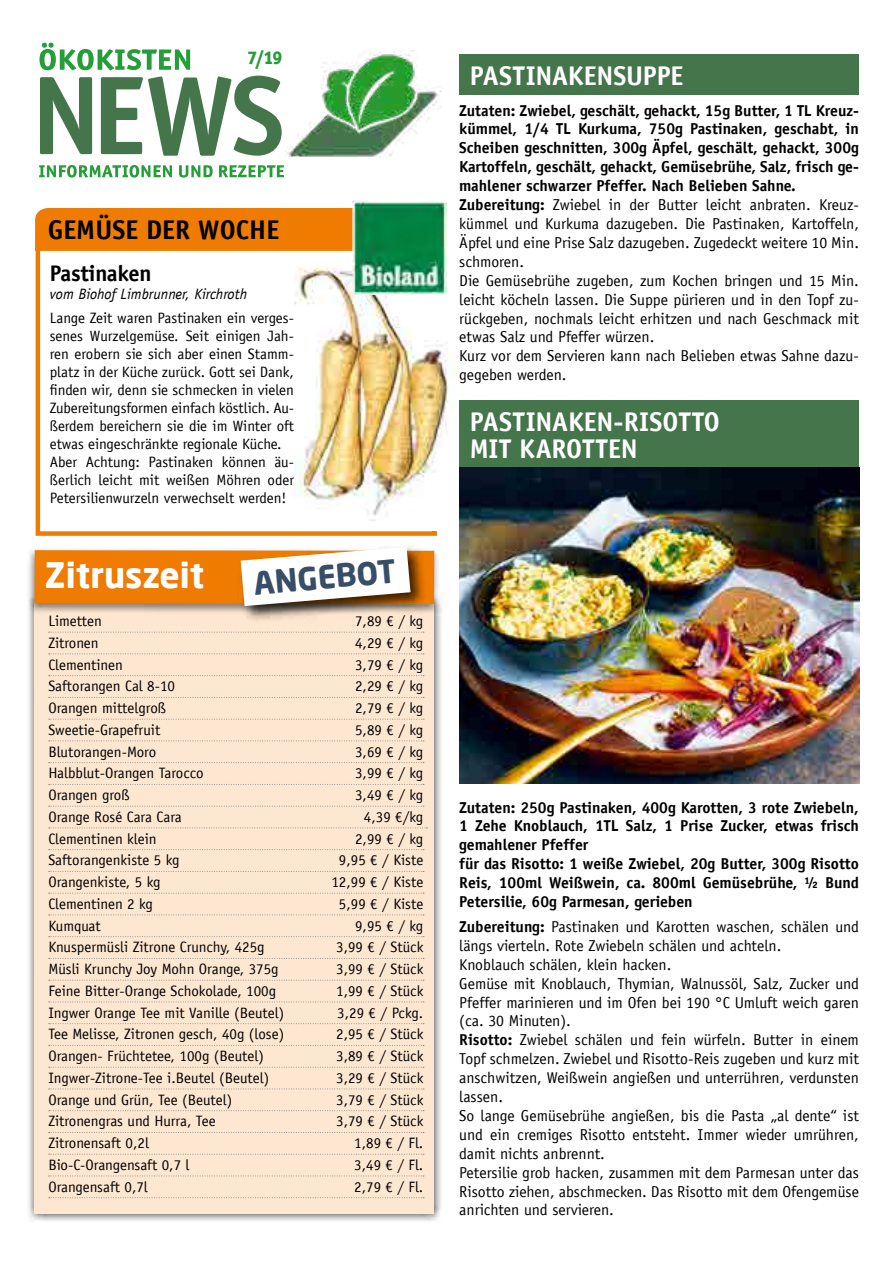
<style>
.page{position:relative;width:893px;height:1263px;background:#fff}
.page>*{position:absolute;margin:0;border:0;box-sizing:border-box;transform-origin:0 0}
.t1{font:700 34.5px "Neo Sans Pro";color:#fff}
.t2{font:700 31.35px "Neo Sans Pro";color:#384d67}
.t3{font:700 27px/27px "Officina Sans LT";letter-spacing:-.005em;color:#fff}
.t4{font:700 27px "Officina Sans LT";color:#000}
.t5{font:700 22.5px "Officina Sans LT";letter-spacing:-.01em;color:#000}
.t6{font:800 18.3px "Officina San ITC";color:#259d38}
.t7{font:15.75px/18.9px "Officina Sans LT";color:#000}
.t8{font:700 15.75px/18.9px "Officina Sans LT";color:#000}
.t9{font:15px/18px "Officina Sans LT";color:#000}
.t10{font:italic 15px "Officina Sans LT";color:#000}
.s1{font-weight:700}
</style>
<div class="page">
<div style="left:459px;top:54px;width:400px;height:41px;background:#45754b"></div>
<div style="left:36px;top:235px;width:401px;height:301px;border:4px solid #ef7b00"></div>
<div style="left:294px;top:252px;width:173px;height:279px;background:#fff"></div>
<img style="left:294px;top:263px;width:163px;height:257px">
<img style="left:285px;top:50px;width:157px;height:108px">
<svg style="left:40px;top:76px;width:242px;height:80px"></svg>
<svg style="left:40px;top:43px;width:150px;height:27px"></svg>
<svg style="left:39px;top:165px;width:245px;height:13px"></svg>
<div style="left:35px;top:208px;width:318px;height:43px;background:#ef7b00"></div>
<div style="left:27px;top:594px;width:415px;height:628px;background:#000;opacity:.75"></div>
<div style="left:35px;top:601px;width:399px;height:613px;background:#fee7d1"></div>
<svg style="left:49px;top:632px;width:375px;height:1px"></svg>
<svg style="left:49px;top:653px;width:375px;height:1px"></svg>
<svg style="left:49px;top:675px;width:375px;height:1px"></svg>
<svg style="left:49px;top:697px;width:375px;height:1px"></svg>
<svg style="left:49px;top:719px;width:375px;height:1px"></svg>
<svg style="left:49px;top:740px;width:375px;height:1px"></svg>
<svg style="left:49px;top:762px;width:375px;height:1px"></svg>
<svg style="left:49px;top:784px;width:375px;height:1px"></svg>
<svg style="left:49px;top:806px;width:375px;height:1px"></svg>
<svg style="left:49px;top:827px;width:378px;height:1px"></svg>
<svg style="left:49px;top:849px;width:375px;height:1px"></svg>
<svg style="left:49px;top:871px;width:375px;height:1px"></svg>
<svg style="left:49px;top:893px;width:375px;height:1px"></svg>
<svg style="left:49px;top:914px;width:375px;height:1px"></svg>
<svg style="left:49px;top:936px;width:375px;height:1px"></svg>
<svg style="left:49px;top:958px;width:375px;height:1px"></svg>
<svg style="left:49px;top:980px;width:375px;height:1px"></svg>
<svg style="left:49px;top:1001px;width:375px;height:1px"></svg>
<svg style="left:49px;top:1023px;width:375px;height:1px"></svg>
<svg style="left:49px;top:1045px;width:375px;height:1px"></svg>
<svg style="left:49px;top:1067px;width:375px;height:1px"></svg>
<svg style="left:49px;top:1088px;width:375px;height:1px"></svg>
<svg style="left:49px;top:1110px;width:375px;height:1px"></svg>
<svg style="left:49px;top:1132px;width:375px;height:1px"></svg>
<svg style="left:49px;top:1154px;width:375px;height:1px"></svg>
<svg style="left:49px;top:1175px;width:375px;height:1px"></svg>
<svg style="left:49px;top:1197px;width:375px;height:1px"></svg>
<div style="left:27px;top:547px;width:414px;height:67px;background:#000;opacity:.49"></div>
<div style="left:459px;top:400px;width:400px;height:67px;background:#45754b"></div>
<img style="left:459px;top:468px;width:400px;height:316px">
<img style="left:353px;top:201px;width:93px;height:93px">
<div style="left:238px;top:545px;width:189px;height:78px;background:#000;opacity:.75"></div>
<svg style="left:35px;top:547px;width:399px;height:59px"></svg>
<p class="t6" style="left:247px;top:46px;width:36px">7/19</p>
<h3 class="t4" style="left:48px;top:213px;width:233px">GEMÜSE DER WOCHE</h3>
<h3 class="t5" style="left:50px;top:259px;width:103px">Pastinaken</h3>
<p class="t10" style="left:50px;top:285px;width:199px">vom Biohof Limbrunner, Kirchroth</p>
<p class="t9" style="left:50px;top:309px;width:246px">Lange Zeit waren Pastinaken ein verges&shy;senes Wurzelgemüse. Seit einigen Jah&shy;ren erobern sie sich aber einen Stamm&shy;platz in der Küche zurück. Gott sei Dank, finden wir, denn sie schmecken in vielen Zubereitungsformen einfach köstlich. Au&shy;ßerdem bereichern sie die im Winter oft etwas eingeschränkte regionale Küche.<br>Aber Achtung: Pastinaken können äu&shy;ßerlich leicht mit weißen Möhren oder Petersilienwurzeln verwechselt werden!</p>
<h1 class="t1" style="left:45px;top:562px;width:161px">Zitruszeit</h1>
<h2 class="t2" style="left:253px;top:571px;width:144px;rotate:-5deg">ANGEBOT</h2>
<p class="t9" style="left:48px;top:612px;width:55px">Limetten</p>
<p class="t9" style="left:355px;top:612px;width:70px">7,89 € / kg</p>
<p class="t9" style="left:48px;top:634px;width:52px">Zitronen</p>
<p class="t9" style="left:355px;top:634px;width:70px">4,29 € / kg</p>
<p class="t9" style="left:48px;top:656px;width:76px">Clementinen</p>
<p class="t9" style="left:355px;top:656px;width:70px">3,79 € / kg</p>
<p class="t9" style="left:48px;top:677px;width:128px">Saftorangen Cal 8-10</p>
<p class="t9" style="left:355px;top:677px;width:70px">2,29 € / kg</p>
<p class="t9" style="left:48px;top:699px;width:119px">Orangen mittelgroß</p>
<p class="t9" style="left:355px;top:699px;width:70px">2,79 € / kg</p>
<p class="t9" style="left:48px;top:721px;width:113px">Sweetie-Grapefruit</p>
<p class="t9" style="left:355px;top:721px;width:70px">5,89 € / kg</p>
<p class="t9" style="left:48px;top:743px;width:109px">Blutorangen-Moro</p>
<p class="t9" style="left:355px;top:743px;width:70px">3,69 € / kg</p>
<p class="t9" style="left:48px;top:764px;width:157px">Halbblut-Orangen Tarocco</p>
<p class="t9" style="left:355px;top:764px;width:70px">3,99 € / kg</p>
<p class="t9" style="left:48px;top:786px;width:83px">Orangen groß</p>
<p class="t9" style="left:355px;top:786px;width:70px">3,49 € / kg</p>
<p class="t9" style="left:48px;top:808px;width:135px">Orange Rosé Cara Cara</p>
<p class="t9" style="left:364px;top:808px;width:61px">4,39 €/kg</p>
<p class="t9" style="left:48px;top:830px;width:110px">Clementinen klein</p>
<p class="t9" style="left:355px;top:830px;width:70px">2,99 € / kg</p>
<p class="t9" style="left:48px;top:851px;width:133px">Saftorangenkiste 5 kg</p>
<p class="t9" style="left:339px;top:851px;width:86px">9,95 € / Kiste</p>
<p class="t9" style="left:48px;top:873px;width:114px">Orangenkiste, 5 kg</p>
<p class="t9" style="left:331px;top:873px;width:93px">12,99 € / Kiste</p>
<p class="t9" style="left:48px;top:895px;width:106px">Clementinen 2 kg</p>
<p class="t9" style="left:339px;top:895px;width:86px">5,99 € / Kiste</p>
<p class="t9" style="left:48px;top:917px;width:54px">Kumquat</p>
<p class="t9" style="left:355px;top:917px;width:70px">9,95 € / kg</p>
<p class="t9" style="left:48px;top:938px;width:218px">Knuspermüsli Zitrone Crunchy, 425g</p>
<p class="t9" style="left:336px;top:938px;width:89px">3,99 € / Stück</p>
<p class="t9" style="left:48px;top:960px;width:232px">Müsli Krunchy Joy Mohn Orange, 375g</p>
<p class="t9" style="left:336px;top:960px;width:89px">3,99 € / Stück</p>
<p class="t9" style="left:48px;top:982px;width:229px">Feine Bitter-Orange Schokolade, 100g</p>
<p class="t9" style="left:336px;top:982px;width:89px">1,99 € / Stück</p>
<p class="t9" style="left:48px;top:1004px;width:237px">Ingwer Orange Tee mit Vanille (Beutel)</p>
<p class="t9" style="left:337px;top:1004px;width:88px">3,29 € / Pckg.</p>
<p class="t9" style="left:48px;top:1025px;width:237px">Tee Melisse, Zitronen gesch, 40g (lose)</p>
<p class="t9" style="left:336px;top:1025px;width:89px">2,95 € / Stück</p>
<p class="t9" style="left:48px;top:1047px;width:217px">Orangen- Früchtetee, 100g (Beutel)</p>
<p class="t9" style="left:336px;top:1047px;width:89px">3,89 € / Stück</p>
<p class="t9" style="left:48px;top:1069px;width:222px">Ingwer-Zitrone-Tee i.Beutel (Beutel)</p>
<p class="t9" style="left:336px;top:1069px;width:89px">3,29 € / Stück</p>
<p class="t9" style="left:48px;top:1091px;width:185px">Orange und Grün, Tee (Beutel)</p>
<p class="t9" style="left:336px;top:1091px;width:89px">3,79 € / Stück</p>
<p class="t9" style="left:48px;top:1112px;width:169px">Zitronengras und Hurra, Tee</p>
<p class="t9" style="left:336px;top:1112px;width:89px">3,79 € / Stück</p>
<p class="t9" style="left:48px;top:1134px;width:102px">Zitronensaft 0,2l</p>
<p class="t9" style="left:354px;top:1134px;width:71px">1,89 € / Fl.</p>
<p class="t9" style="left:48px;top:1156px;width:143px">Bio-C-Orangensaft 0,7 l</p>
<p class="t9" style="left:354px;top:1156px;width:71px">3,49 € / Fl.</p>
<p class="t9" style="left:48px;top:1178px;width:101px">Orangensaft 0,7l</p>
<p class="t9" style="left:354px;top:1178px;width:71px">2,79 € / Fl.</p>
<h3 class="t3" style="left:470px;top:62px;width:215px">PASTINAKENSUPPE</h3>
<p class="t7" style="left:459px;top:101px;width:401px"><span class="s1">Zutaten: Zwiebel, geschält, gehackt, 15g Butter, 1 TL Kreuz&shy;kümmel, 1/4 TL Kurkuma, 750g Pastinaken, geschabt, in Scheiben geschnitten, 300g Äpfel, geschält, gehackt, 300g Kartoffeln, geschält, gehackt, Gemüsebrühe, Salz, frisch ge&shy;mahlener schwarzer Pfeffer. Nach Belieben Sahne.<br>Zubereitung:</span> Zwiebel in der Butter leicht anbraten. Kreuz&shy;kümmel und Kurkuma dazugeben. Die Pastinaken, Kartoffeln, Äpfel und eine Prise Salz dazugeben. Zugedeckt weitere 10 Min. schmoren.<br>Die Gemüsebrühe zugeben, zum Kochen bringen und 15 Min. leicht köcheln lassen. Die Suppe pürieren und in den Topf zu&shy;rückgeben, nochmals leicht erhitzen und nach Geschmack mit etwas Salz und Pfeffer würzen.<br>Kurz vor dem Servieren kann nach Belieben etwas Sahne dazu&shy;gegeben werden.</p>
<h3 class="t3" style="left:470px;top:408px;width:252px">PASTINAKEN-RISOTTO<br>MIT KAROTTEN</h3>
<p class="t8" style="left:459px;top:797px;width:401px">Zutaten: 250g Pastinaken, 400g Karotten, 3 rote Zwiebeln, 1 Zehe Knoblauch, 1TL Salz, 1 Prise Zucker, etwas frisch gemahlener Pfeffer<br>für das Risotto: 1 weiße Zwiebel, 20g Butter, 300g Risotto Reis, 100ml Weißwein, ca. 800ml Gemüsebrühe, ½ Bund Petersilie, 60g Parmesan, gerieben</p>
<p class="t7" style="left:459px;top:917px;width:401px"><span class="s1">Zubereitung:</span> Pastinaken und Karotten waschen, schälen und längs vierteln. Rote Zwiebeln schälen und achteln.<br>Knoblauch schälen, klein hacken.<br>Gemüse mit Knoblauch, Thymian, Walnussöl, Salz, Zucker und Pfeffer marinieren und im Ofen bei 190 °C Umluft weich garen (ca. 30 Minuten).<br><span class="s1">Risotto:</span> Zwiebel schälen und fein würfeln. Butter in einem Topf schmelzen. Zwiebel und Risotto-Reis zugeben und kurz mit anschwitzen, Weißwein angießen und unterrühren, verdunsten lassen.<br>So lange Gemüsebrühe angießen, bis die Pasta „al dente“ ist und ein cremiges Risotto entsteht. Immer wieder umrühren, damit nichts anbrennt.<br>Petersilie grob hacken, zusammen mit dem Parmesan unter das Risotto ziehen, abschmecken. Das Risotto mit dem Ofengemüse anrichten und servieren.</p>
</div>
